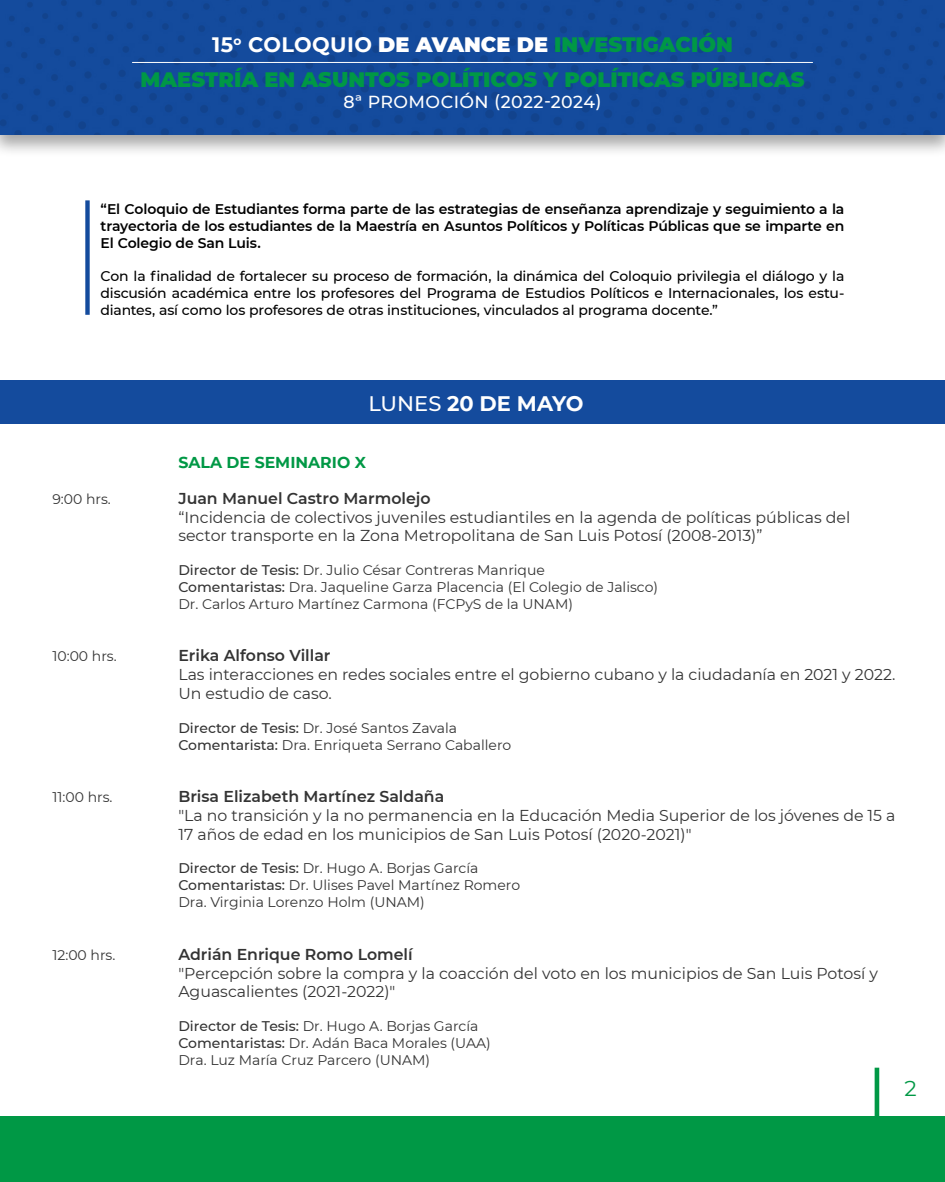
<style>
.page{position:relative;width:945px;height:1182px;background:#fff}
.page>*{position:absolute;margin:0;border:0;box-sizing:border-box;transform-origin:0 0}
.t1{font:21.61px "Montserrat";color:#009845}
.t2{font:700 21px "Montserrat";color:#fff}
.t3{font:900 20.82px/35px "Montserrat";color:#009845;text-align:center}
.t4{font:500 17.41px "Montserrat";letter-spacing:.025em;color:#fff}
.t5{font:15.75px/18.9px "Montserrat";color:#333}
.t6{font:600 15.75px "Montserrat";color:#333}
.t7{font:700 15.75px "Montserrat";color:#009845}
.t8{font:14px/16.8px "Montserrat";color:#333}
.t9{font:500 14px/16.8px "Montserrat";letter-spacing:-.015em;color:#000;text-align:justify}
.t10{font:600 14px/16.8px "Montserrat";letter-spacing:-.01em;color:#000;text-align:justify}
.s1{font-weight:700;color:#fff}
.s2{color:#fff}
.s3{font-weight:500}
</style>
<div class="page">
<div style="left:0;top:0;width:945px;height:157px;background:#000;opacity:.35"></div>
<img style="left:0;top:0;width:945px;height:135px">
<hr style="left:875px;top:1067px;width:4px;height:58px;background:#009845">
<div style="left:0;top:1116px;width:945px;height:65px;background:#009845"></div>
<div style="left:85px;top:200px;width:5px;height:115px;background:#144b9d"></div>
<hr style="left:132px;top:62px;width:681px;height:1px;background:#fff">
<div style="left:0;top:380px;width:945px;height:44px;background:#144b9d"></div>
<h3 class="t3" style="left:141px;top:25px;width:665px"><span class="s1">15</span><sup>o</sup> <span class="s1">COLOQUIO</span> <span class="s2">DE AVANCE DE</span> INVESTIGACIÓN<br>MAESTRÍA EN ASUNTOS POLÍTICOS Y POLÍTICAS PÚBLICAS</h3>
<p class="t4" style="left:343px;top:89px;width:260px">8ª PROMOCIÓN (2022-2024)</p>
<p class="t10" style="left:101px;top:200px;width:745px">“El Coloquio de Estudiantes forma parte de las estrategias de enseñanza aprendizaje y seguimiento a la trayectoria de los estudiantes de la Maestría en Asuntos Políticos y Políticas Públicas que se imparte en El Colegio de San Luis.</p>
<p class="t9" style="left:101px;top:267px;width:745px">Con la finalidad de fortalecer su proceso de formación, la dinámica del Coloquio privilegia el diálogo y la discusión académica entre los profesores del Programa de Estudios Políticos e Internacionales, los estu&shy;diantes, así como los profesores de otras instituciones, vinculados al programa docente.”</p>
<h2 class="t2" style="left:368px;top:388px;width:217px"><span class="s3">LUNES</span> 20 DE MAYO</h2>
<p class="t7" style="left:178px;top:451px;width:189px">SALA DE SEMINARIO X</p>
<p class="t8" style="left:52px;top:489px;width:60px">9:00 hrs.</p>
<p class="t6" style="left:178px;top:487px;width:254px">Juan Manuel Castro Marmolejo</p>
<p class="t5" style="left:178px;top:507px;width:673px">“Incidencia de colectivos juveniles estudiantiles en la agenda de políticas públicas del sector transporte en la Zona Metropolitana de San Luis Potosí (2008-2013)”</p>
<p class="t8" style="left:178px;top:561px;width:481px"><span class="s3">Director de Tesis:</span> Dr. Julio César Contreras Manrique<br><span class="s3">Comentaristas:</span> Dra. Jaqueline Garza Placencia (El Colegio de Jalisco)<br>Dr. Carlos Arturo Martínez Carmona (FCPyS de la UNAM)</p>
<p class="t8" style="left:52px;top:647px;width:66px">10:00 hrs.</p>
<p class="t6" style="left:178px;top:644px;width:154px">Erika Alfonso Villar</p>
<p class="t5" style="left:178px;top:664px;width:719px">Las interacciones en redes sociales entre el gobierno cubano y la ciudadanía en 2021 y 2022.<br>Un estudio de caso.</p>
<p class="t8" style="left:178px;top:718px;width:334px"><span class="s3">Director de Tesis:</span> Dr. José Santos Zavala<br><span class="s3">Comentarista:</span> Dra. Enriqueta Serrano Caballero</p>
<p class="t8" style="left:52px;top:788px;width:62px">11:00 hrs.</p>
<p class="t6" style="left:178px;top:785px;width:267px">Brisa Elizabeth Martínez Saldaña</p>
<p class="t5" style="left:178px;top:805px;width:719px">"La no transición y la no permanencia en la Educación Media Superior de los jóvenes de 15 a<br>17 años de edad en los municipios de San Luis Potosí (2020-2021)"</p>
<p class="t8" style="left:178px;top:859px;width:343px"><span class="s3">Director de Tesis:</span> Dr. Hugo A. Borjas García<br><span class="s3">Comentaristas:</span> Dr. Ulises Pavel Martínez Romero<br>Dra. Virginia Lorenzo Holm (UNAM)</p>
<p class="t8" style="left:52px;top:945px;width:65px">12:00 hrs.</p>
<p class="t6" style="left:178px;top:942px;width:236px">Adrián Enrique Romo Lomelí</p>
<p class="t5" style="left:178px;top:962px;width:701px">"Percepción sobre la compra y la coacción del voto en los municipios de San Luis Potosí y<br>Aguascalientes (2021-2022)"</p>
<p class="t8" style="left:178px;top:1017px;width:314px"><span class="s3">Director de Tesis:</span> Dr. Hugo A. Borjas García<br><span class="s3">Comentaristas:</span> Dr. Adán Baca Morales (UAA)<br>Dra. Luz María Cruz Parcero (UNAM)</p>
<h1 class="t1" style="left:904px;top:1073px;width:14px">2</h1>
</div>
